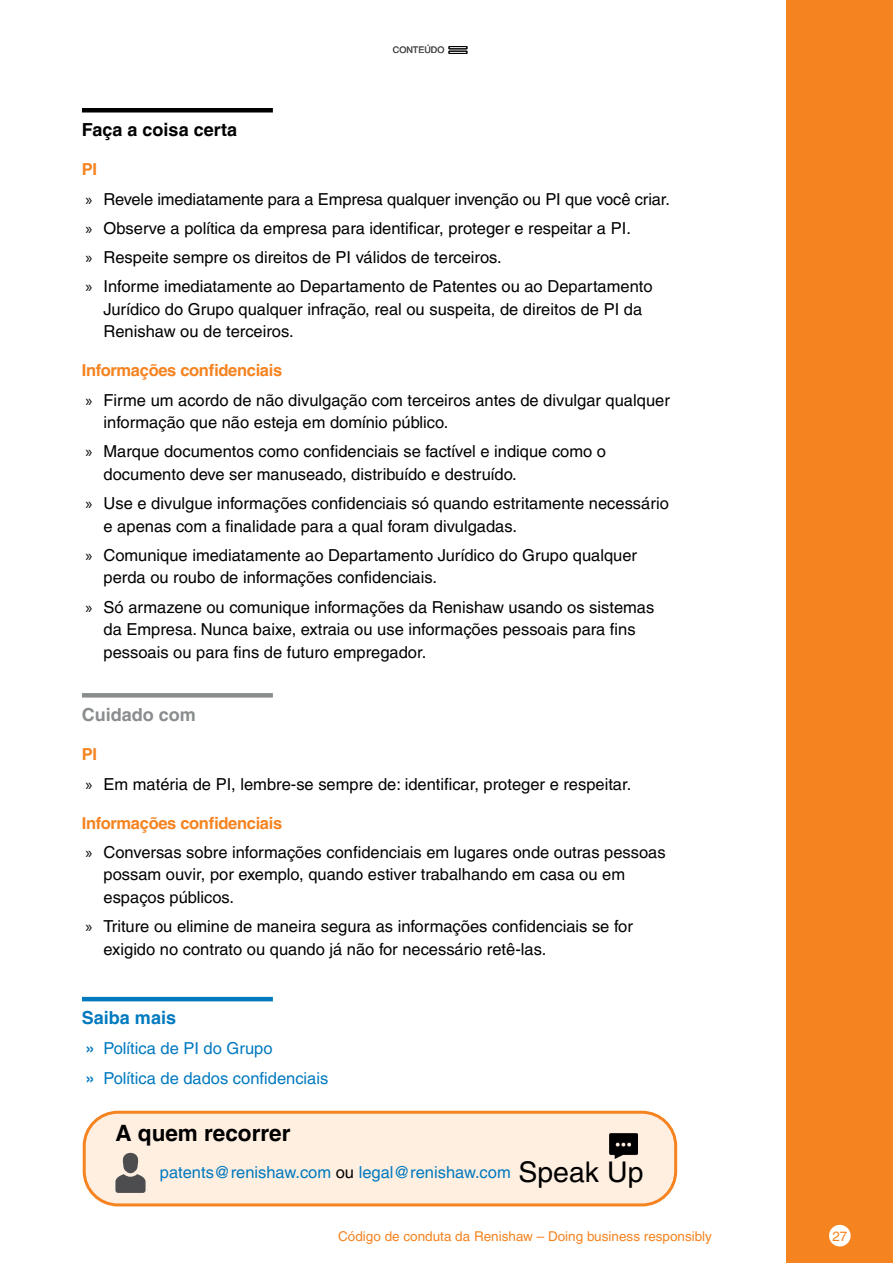
<style>
.page{position:relative;width:893px;height:1263px;background:#fff}
.page>*{position:absolute;margin:0;border:0;box-sizing:border-box;transform-origin:0 0}
.t1{font:700 22.5px "Helvetica LT Pro";color:#000}
.t2{font:700 18px "Helvetica LT Pro";color:#000}
.t3{font:700 18px "Helvetica LT Pro";color:#898d8e}
.t4{font:700 18px "Helvetica LT Pro";color:#0179bf}
.t5{font:16.5px/29.2px "Helvetica LT Pro";color:#000}
.t6{font:16.5px/29.2px "Helvetica LT Pro";color:#0179bf}
.t7{font:13.5px "Helvetica LT Pro";color:#f58320}
.t8{font:9px "Helvetica LT Pro";color:#4d4d4f}
.s1{font-weight:700;color:#fff}
.s2{font-family:"Myriad Pro"}
.s3{font-weight:700}
.s4{color:#000}
.s5{font-size:28.5px;color:#000}
</style>
<div class="page">
<div style="left:786px;top:0;width:107px;height:1263px;background:#f58320"></div>
<div style="left:829px;top:1225px;width:22px;height:21px;background:#fff;border-radius:50%"></div>
<div style="left:82px;top:108px;width:191px;height:5px;background:#000"></div>
<div style="left:82px;top:693px;width:191px;height:5px;background:#898d8e"></div>
<hr style="left:82px;top:997px;width:191px;height:4px;background:#0179bf">
<div style="left:84px;top:1112px;width:592px;height:93px;background:#ffefe1;border-radius:34px"></div>
<div style="left:83px;top:1111px;width:594px;height:95px;border:3px solid #f58320;border-radius:34px"></div>
<svg style="left:115px;top:1153px;width:31px;height:40px"></svg>
<img style="left:609px;top:1133px;width:29px;height:25px">
<div style="left:449px;top:51px;width:18px;height:3px;border:1px solid #000"></div>
<div style="left:449px;top:46px;width:18px;height:3px;border:1px solid #000"></div>
<p class="t8" style="left:393px;top:44px;width:53px">CONTEÚDO</p>
<p class="t2" style="left:82px;top:118px;width:157px">Faça a coisa certa</p>
<p class="t5" style="left:82px;top:155px;width:590px"><span class="s1">PI<br></span><span class="s2">»</span> Revele imediatamente para a Empresa qualquer invenção ou PI que você criar. <span class="s2">»</span> Observe a política da empresa para identificar, proteger e respeitar a PI.<br><span class="s2">»</span> Respeite sempre os direitos de PI válidos de terceiros.<br><span class="s2">»</span> Informe imediatamente ao Departamento de Patentes ou ao Departamento</p>
<p class="t5" style="left:104px;top:298px;width:540px;line-height:22.5px">Jurídico do Grupo qualquer infração, real ou suspeita, de direitos de PI da<br>Renishaw ou de terceiros.</p>
<p class="t5" style="left:82px;top:356px;width:589px"><span class="s1">Informações confidenciais<br></span><span class="s2">»</span> Firme um acordo de não divulgação com terceiros antes de divulgar qualquer</p>
<p class="t5" style="left:85px;top:408px;width:522px;text-indent:18px">informação que não esteja em domínio público.<br><span class="s2">»</span> Marque documentos como confidenciais se factível e indique como o</p>
<p class="t5" style="left:85px;top:459px;width:585px;text-indent:18px">documento deve ser manuseado, distribuído e destruído.<br><span class="s2">»</span> Use e divulgue informações confidenciais só quando estritamente necessário</p>
<p class="t5" style="left:85px;top:511px;width:553px;text-indent:18px">e apenas com a finalidade para a qual foram divulgadas.<br><span class="s2">»</span> Comunique imediatamente ao Departamento Jurídico do Grupo qualquer</p>
<p class="t5" style="left:85px;top:563px;width:570px;text-indent:18px">perda ou roubo de informações confidenciais.<br><span class="s2">»</span> Só armazene ou comunique informações da Renishaw usando os sistemas</p>
<p class="t5" style="left:104px;top:618px;width:534px;line-height:22.5px">da Empresa. Nunca baixe, extraia ou use informações pessoais para fins pessoais ou para fins de futuro empregador.</p>
<p class="t3" style="left:82px;top:703px;width:116px">Cuidado com</p>
<p class="t5" style="left:82px;top:740px;width:551px"><span class="s1">PI<br></span><span class="s2">»</span> Em matéria de PI, lembre-se sempre de: identificar, proteger e respeitar.</p>
<p class="t5" style="left:82px;top:808px;width:585px"><span class="s1">Informações confidenciais<br></span><span class="s2">»</span> Conversas sobre informações confidenciais em lugares onde outras pessoas</p>
<p class="t5" style="left:104px;top:863px;width:523px;line-height:22.5px">possam ouvir, por exemplo, quando estiver trabalhando em casa ou em espaços públicos.</p>
<p class="t5" style="left:104px;top:915px;width:531px;line-height:22.5px;text-indent:-18px"><span class="s2">»</span> Triture ou elimine de maneira segura as informações confidenciais se for exigido no contrato ou quando já não for necessário retê-las.</p>
<p class="t4" style="left:82px;top:1007px;width:96px">Saiba mais</p>
<p class="t6" style="left:85px;top:1034px;width:244px"><span class="s3">»</span> Política de PI do Grupo<br><span class="s3">»</span> Política de dados confidenciais</p>
<h1 class="t1" style="left:115px;top:1119px;width:177px">A quem recorrer</h1>
<p class="t6" style="left:160px;top:1157px;width:485px">patents@renishaw.com <span class="s4">ou</span> legal@renishaw.com <span class="s5">Speak Up</span></p>
<p class="t7" style="left:338px;top:1228px;width:375px">Código de conduta da Renishaw – Doing business responsibly</p>
<p class="t7" style="left:832px;top:1228px;width:17px">27</p>
</div>
